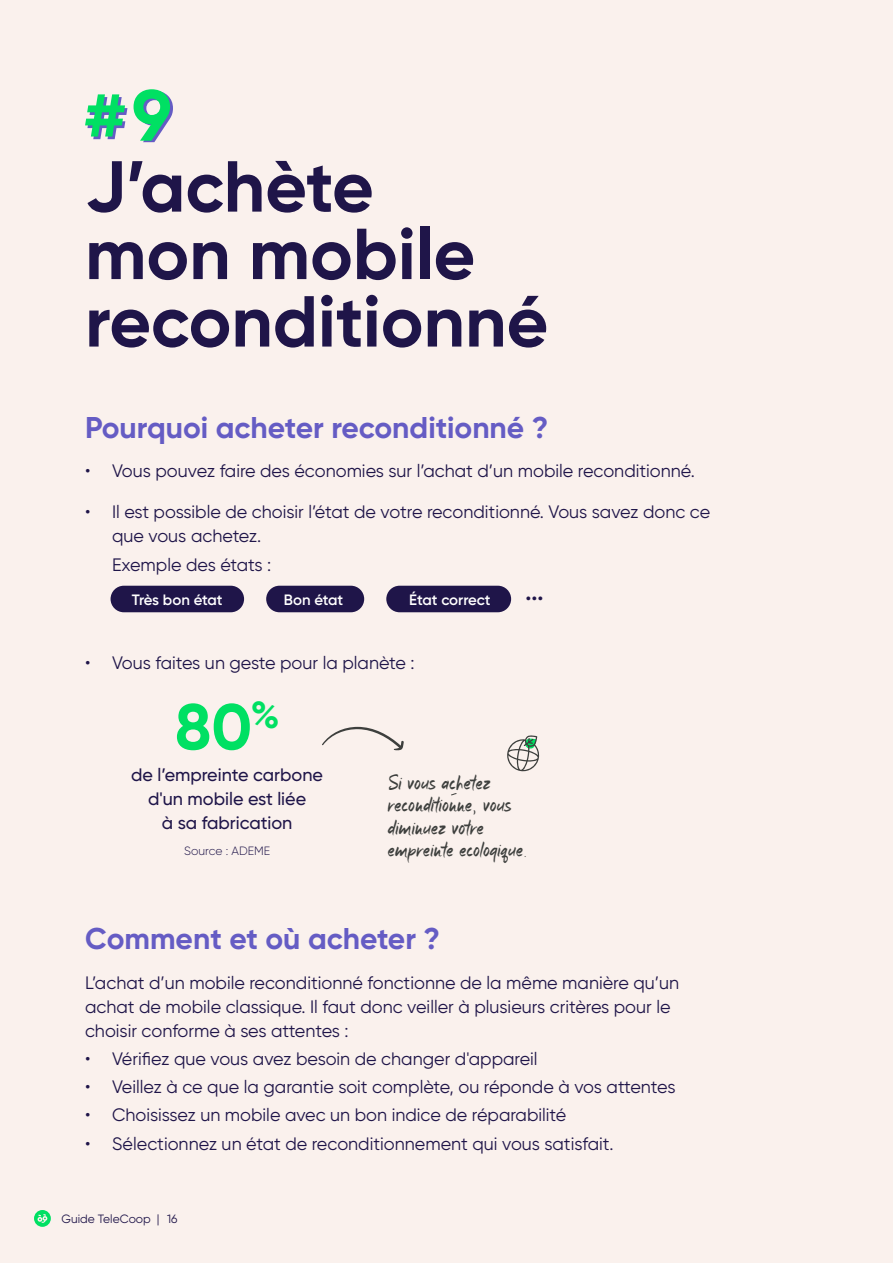
<style>
.page{position:relative;width:893px;height:1263px;background:#faf1ed}
.page>*{position:absolute;margin:0;border:0;box-sizing:border-box;transform-origin:0 0}
.t1{font:700 72px/67.5px "Gilroy";color:#1f1549}
.t2{font:700 72px "Gilroy";color:#00e063}
.t3{font:700 64.5px "Gilroy";color:#00e063}
.t4{font:700 30px "Gilroy";color:#655cc4}
.t5{font:22.5px/22.5px "Marker Mark";color:#3d3f3d}
.t6{font:700 22.5px "Gilroy";color:#1f1549}
.t7{font:18px/24px "Gilroy";color:#1f1549}
.t8{font:500 18px/24px "Gilroy";color:#1f1549;text-align:center}
.t9{font:600 15px "Gilroy";letter-spacing:-.005em;color:#fff}
.t10{font:12px "Gilroy";color:#1f1549}
.t11{font:300 12px "Gilroy";color:#1f1549}
</style>
<div class="page">
<svg style="left:85px;top:94px;width:42px;height:45px"></svg>
<div style="left:111px;top:586px;width:133px;height:26px;background:#1f1549;border-radius:13px"></div>
<div style="left:266px;top:586px;width:98px;height:26px;background:#1f1549;border-radius:13px"></div>
<div style="left:386px;top:586px;width:125px;height:26px;background:#1f1549;border-radius:13px"></div>
<svg style="left:322px;top:727px;width:82px;height:24px"></svg>
<svg style="left:507px;top:735px;width:33px;height:37px"></svg>
<svg style="left:34px;top:1210px;width:17px;height:17px"></svg>
<h1 class="t2" style="left:132px;top:70px;width:41px">9</h1>
<h1 class="t1" style="left:85px;top:152px;width:465px">J’achète<br>mon mobile reconditionné</h1>
<h3 class="t4" style="left:85px;top:409px;width:465px">Pourquoi acheter reconditionné ?</h3>
<p class="t7" style="left:85px;top:459px;width:611px">• Vous pouvez faire des économies sur l’achat d’un mobile reconditionné.</p>
<p class="t7" style="left:112px;top:500px;width:600px;text-indent:-27px">• Il est possible de choisir l’état de votre reconditionné. Vous savez donc ce que vous achetez.</p>
<p class="t7" style="left:112px;top:552px;width:161px">Exemple des états :</p>
<p class="t9" style="left:132px;top:590px;width:92px">Très bon état</p>
<p class="t9" style="left:284px;top:590px;width:61px">Bon état</p>
<p class="t9" style="left:409px;top:590px;width:83px">État correct</p>
<p class="t7" style="left:85px;top:650px;width:331px">• Vous faites un geste pour la planète :</p>
<h2 class="t3" style="left:175px;top:686px;width:106px">80<sup>%</sup></h2>
<p class="t6" style="left:526px;top:578px;width:20px">...</p>
<p class="t8" style="left:131px;top:762px;width:193px">de l’empreinte carbone d'un mobile est liée<br>à sa fabrication</p>
<p class="t11" style="left:184px;top:844px;width:88px">Source : ADEME</p>
<p class="t5" style="left:388px;top:772px;width:141px">Si vous achetez reconditionne, vous diminuez votre empreinte ecologique.</p>
<h3 class="t4" style="left:85px;top:920px;width:357px">Comment et où acheter ?</h3>
<p class="t7" style="left:85px;top:970px;width:596px">L’achat d’un mobile reconditionné fonctionne de la même manière qu’un achat de mobile classique. Il faut donc veiller à plusieurs critères pour le choisir conforme à ses attentes :</p>
<p class="t7" style="left:85px;top:1046px;width:454px">• Vérifiez que vous avez besoin de changer d'appareil</p>
<p class="t7" style="left:85px;top:1075px;width:592px">• Veillez à ce que la garantie soit complète, ou réponde à vos attentes</p>
<p class="t7" style="left:85px;top:1103px;width:483px">• Choisissez un mobile avec un bon indice de réparabilité</p>
<p class="t7" style="left:85px;top:1131px;width:530px">• Sélectionnez un état de reconditionnement qui vous satisfait.</p>
<p class="t10" style="left:62px;top:1211px;width:117px">Guide TeleCoop | 16</p>
</div>
